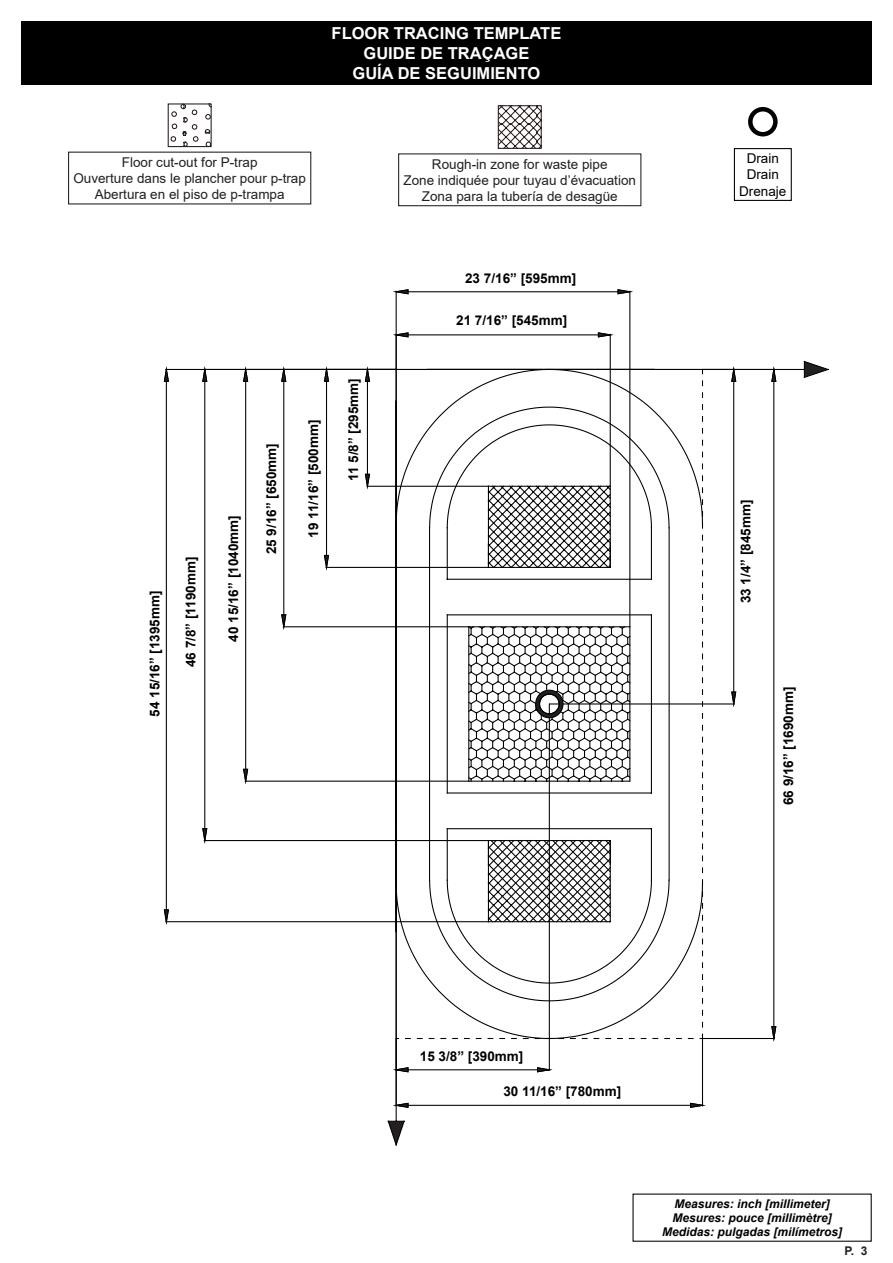
<style>
.page{position:relative;width:893px;height:1263px;background:#fff}
.page>*{position:absolute;margin:0;border:0;box-sizing:border-box;transform-origin:0 0}
.t1{font:700 16.5px "Arial";color:#fff}
.t2{font:700 13.5px "Arial";color:#000}
.t3{font:13.5px "Arial";color:#231f20}
.t4{font:13.5px "Arial";color:#000}
.t5{font:italic 700 12px "Arial";color:#000}
.t6{font:700 12px "Arial";color:#231f20}
</style>
<div class="page">
<div style="left:21px;top:21px;width:851px;height:64px;background:#000"></div>
<hr style="left:166px;top:369px;width:230px;height:1px;background:#000">
<hr style="left:166px;top:921px;width:322px;height:1px;background:#000">
<hr style="left:166px;top:381px;width:1px;height:529px;background:#000">
<svg style="left:163px;top:366px;width:7px;height:16px"></svg>
<svg style="left:163px;top:909px;width:7px;height:16px"></svg>
<hr style="left:610px;top:334px;width:1px;height:152px;background:#000">
<hr style="left:408px;top:334px;width:190px;height:1px;background:#000">
<svg style="left:393px;top:332px;width:16px;height:6px"></svg>
<svg style="left:597px;top:332px;width:17px;height:6px"></svg>
<hr style="left:245px;top:781px;width:224px;height:1px;background:#000">
<hr style="left:245px;top:381px;width:1px;height:388px;background:#000">
<svg style="left:242px;top:366px;width:7px;height:16px"></svg>
<svg style="left:243px;top:768px;width:6px;height:16px"></svg>
<hr style="left:396px;top:291px;width:1px;height:78px;background:#000">
<hr style="left:629px;top:291px;width:1px;height:335px;background:#000">
<hr style="left:408px;top:291px;width:210px;height:1px;background:#000">
<svg style="left:393px;top:289px;width:16px;height:6px"></svg>
<svg style="left:617px;top:289px;width:16px;height:6px"></svg>
<hr style="left:204px;top:369px;width:192px;height:1px;background:#000">
<hr style="left:204px;top:840px;width:284px;height:1px;background:#000">
<hr style="left:204px;top:381px;width:1px;height:448px;background:#000">
<svg style="left:202px;top:366px;width:6px;height:16px"></svg>
<svg style="left:202px;top:827px;width:6px;height:17px"></svg>
<hr style="left:283px;top:626px;width:186px;height:1px;background:#000">
<hr style="left:283px;top:381px;width:1px;height:234px;background:#000">
<svg style="left:281px;top:366px;width:6px;height:16px"></svg>
<svg style="left:281px;top:614px;width:6px;height:16px"></svg>
<hr style="left:326px;top:567px;width:162px;height:1px;background:#000">
<hr style="left:326px;top:381px;width:1px;height:174px;background:#000">
<svg style="left:323px;top:366px;width:7px;height:16px"></svg>
<svg style="left:323px;top:554px;width:7px;height:17px"></svg>
<svg style="left:387px;top:360px;width:442px;height:786px"></svg>
<svg style="left:364px;top:363px;width:340px;height:676px"></svg>
<svg style="left:170px;top:105px;width:40px;height:40px"></svg>
<div style="left:168px;top:103px;width:44px;height:44px;border:1px solid #231f20"></div>
<div style="left:398px;top:153px;width:243px;height:53px;border:1px solid #231f20"></div>
<svg style="left:500px;top:107px;width:40px;height:40px"></svg>
<div style="left:498px;top:105px;width:44px;height:44px;border:1px solid #231f20"></div>
<div style="left:748px;top:107px;width:30px;height:29px;border:4px solid #000;border-radius:50%"></div>
<div style="left:734px;top:148px;width:58px;height:53px;border:1px solid #000"></div>
<p class="t1" style="left:332px;top:22px;width:231px">FLOOR TRACING TEMPLATE</p>
<p class="t1" style="left:363px;top:42px;width:167px">GUIDE DE TRAÇAGE</p>
<p class="t1" style="left:352px;top:62px;width:189px">GUÍA DE SEGUIMIENTO</p>
<p class="t3" style="left:122px;top:153px;width:137px">Floor cut-out for P-trap</p>
<p class="t3" style="left:73px;top:169px;width:234px">Ouverture dans le plancher pour p-trap</p>
<p class="t3" style="left:95px;top:185px;width:191px">Abertura en el piso de p-trampa</p>
<p class="t2" style="left:145px;top:717px;width:128px;rotate:-90deg">54 15/16” [1395mm]</p>
<p class="t2" style="left:181px;top:667px;width:112px;rotate:-90deg">46 7/8” [1190mm]</p>
<p class="t2" style="left:224px;top:641px;width:128px;rotate:-90deg">40 15/16” [1040mm]</p>
<p class="t2" style="left:262px;top:554px;width:113px;rotate:-90deg">25 9/16” [650mm]</p>
<p class="t2" style="left:304px;top:538px;width:119px;rotate:-90deg">19 11/16” [500mm]</p>
<p class="t2" style="left:344px;top:481px;width:104px;rotate:-90deg">11 5/8” [295mm]</p>
<p class="t3" style="left:432px;top:154px;width:177px">Rough-in zone for waste pipe</p>
<p class="t3" style="left:403px;top:171px;width:234px">Zone indiquée pour tuyau d’évacuation</p>
<p class="t3" style="left:422px;top:187px;width:197px">Zona para la tubería de desagüe</p>
<p class="t2" style="left:465px;top:269px;width:113px">23 7/16” [595mm]</p>
<p class="t2" style="left:456px;top:311px;width:113px">21 7/16” [545mm]</p>
<p class="t4" style="left:747px;top:149px;width:34px">Drain</p>
<p class="t4" style="left:747px;top:165px;width:34px">Drain</p>
<p class="t4" style="left:739px;top:182px;width:49px">Drenaje</p>
<p class="t2" style="left:736px;top:603px;width:105px;rotate:-90deg">33 1/4” [845mm]</p>
<p class="t2" style="left:779px;top:805px;width:120px;rotate:-90deg">66 9/16” [1690mm]</p>
<p class="t2" style="left:420px;top:1046px;width:105px">15 3/8” [390mm]</p>
<p class="t2" style="left:503px;top:1082px;width:119px">30 11/16” [780mm]</p>
<p class="t5" style="left:674px;top:1195px;width:157px">Measures: inch [millimeter]</p>
<p class="t5" style="left:672px;top:1210px;width:161px">Mesures: pouce [millimètre]</p>
<p class="t5" style="left:662px;top:1224px;width:182px">Medidas: pulgadas [milímetros]</p>
<p class="t6" style="left:844px;top:1242px;width:25px">P. 3</p>
</div>
